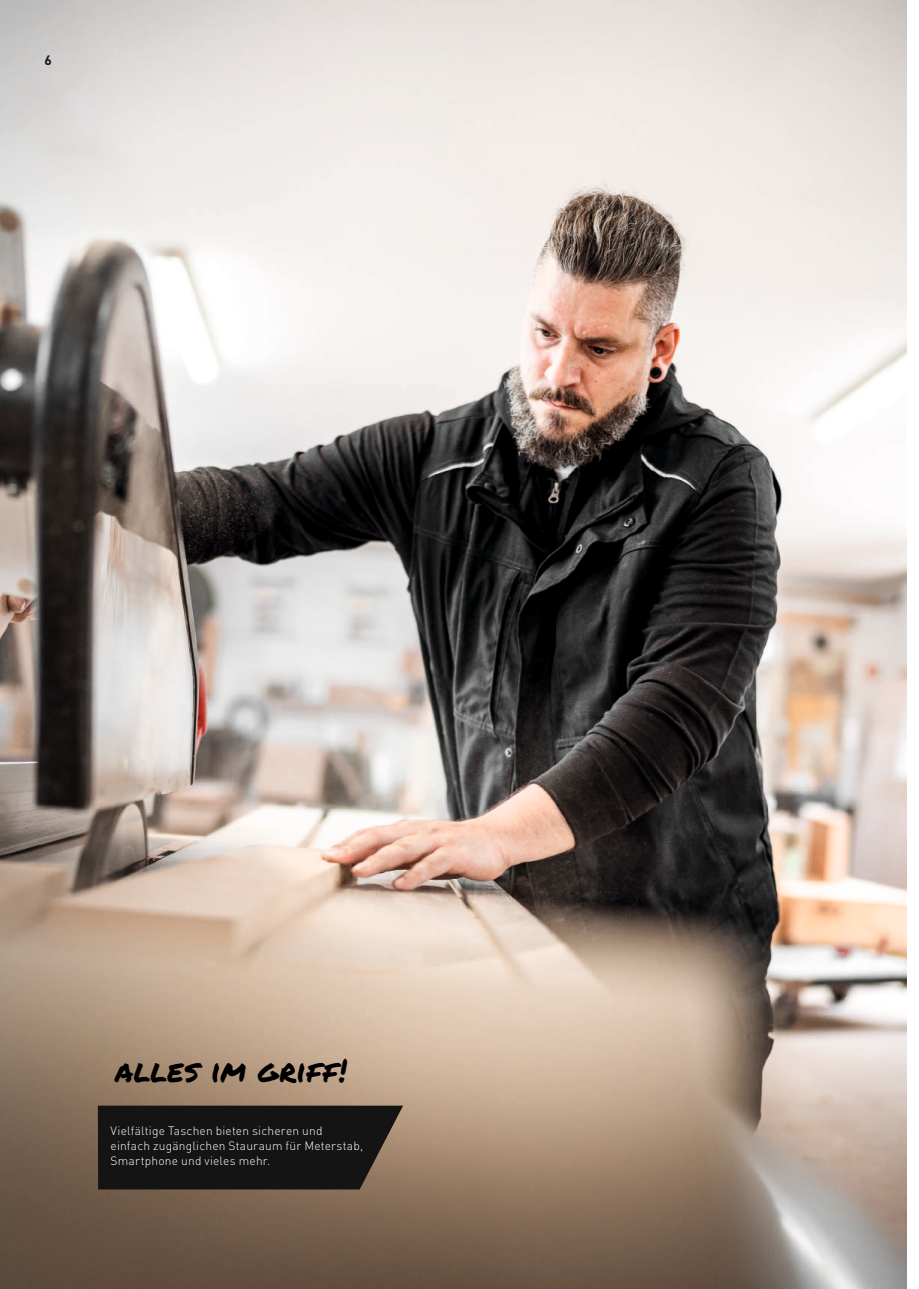
<style>
.page{position:relative;width:919px;height:1289px;background:#fff}
.page>*{position:absolute;margin:0;border:0;box-sizing:border-box;transform-origin:0 0}
.t1{font:31.5px "Permanent Marker";letter-spacing:.01em;color:#000}
.t2{font:700 13.5px "DIN Pro";color:#131413}
.t3{font:300 12px/15px "DIN Pro";letter-spacing:.015em;color:#fff}
</style>
<div class="page">
<img style="left:0;top:0;width:906px;height:1288px">
<svg style="left:98px;top:1105px;width:305px;height:84px;background:#1d1c19"></svg>
<p class="t2" style="left:44px;top:49px;width:9px">6</p>
<h1 class="t1" style="left:115px;top:1047px;width:233px">ALLES IM GRIFF!</h1>
<p class="t3" style="left:111px;top:1122px;width:254px">Vielfältige Taschen bieten sicheren und einfach zugänglichen Stauraum für Meterstab,<br>Smartphone und vieles mehr.</p>
</div>
